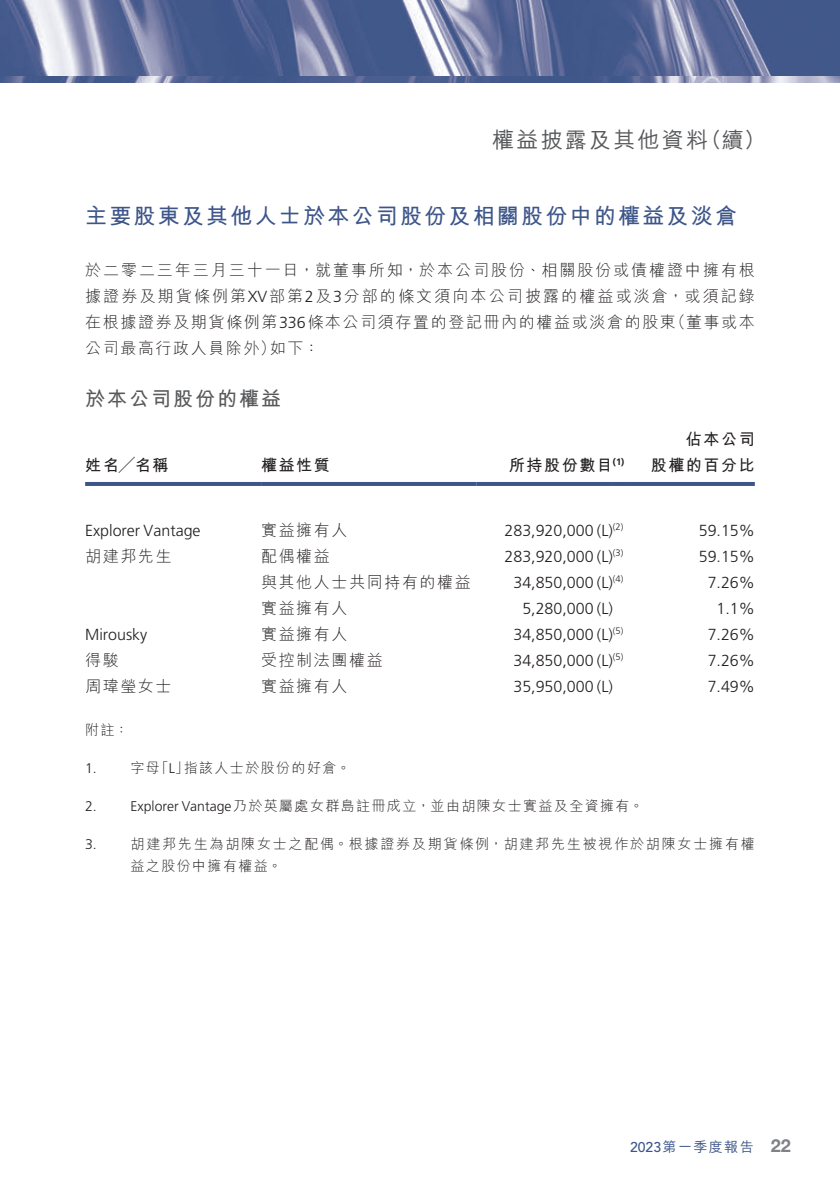
<style>
.page{position:relative;width:840px;height:1191px;background:#fff}
.page>*{position:absolute;margin:0;border:0;box-sizing:border-box;transform-origin:0 0}
.t1{font:700 22px "M Hei HK";letter-spacing:.1em;color:#3d5589}
.t2{font:500 22px "M Hei HK";letter-spacing:.1em;color:#57585a}
.t3{font:700 20px "M Hei HK";letter-spacing:.1em;color:#57585a}
.t4{font:700 18px "Helvetica Neue LT Std";color:#808285}
.t5{font:300 16px "Frutiger LT Std";color:#231f20}
.t6{font:300 16px/26px "M Hei HK";letter-spacing:.1em;color:#231f20}
.t7{font:300 16px/26px "M Hei HK";letter-spacing:.12em;color:#231f20;text-align:right}
.t8{font:700 16px/26px "M Hei HK";letter-spacing:.1em;color:#231f20;text-align:right}
.t9{font:300 14px "M Hei HK";letter-spacing:.1em;color:#231f20}
.t10{font:300 14px "M Hei HK";letter-spacing:.13em;color:#231f20}
.t11{font:500 14px "M Hei HK";letter-spacing:.1em;color:#3d5589}
.t12{font:300 14px "Frutiger LT Std";color:#231f20}
.t13{font:300 9.4px "Frutiger LT Std";color:#231f20}
.t14{font:700 9.4px "Frutiger LT Std";color:#231f20}
.s1{font-family:"Frutiger LT Std"}
.s2{font-size:16px}
.s3{font-family:"Avenir LT Std"}
</style>
<div class="page">
<img style="left:0;top:0;width:839px;height:82px">
<hr style="left:85px;top:482px;width:176px;height:4px;background:#3d5589">
<hr style="left:261px;top:482px;width:215px;height:4px;background:#3d5589">
<hr style="left:476px;top:482px;width:136px;height:4px;background:#3d5589">
<hr style="left:612px;top:482px;width:17px;height:4px;background:#3d5589">
<hr style="left:629px;top:482px;width:125px;height:4px;background:#3d5589">
<h1 class="t2" style="left:492px;top:124px;width:217px">權益披露及其他資料</h1>
<h1 class="t2" style="left:699px;top:124px;width:67px">（續(</h1>
<h1 class="t1" style="left:85px;top:200px;width:653px">主要股東及其他人士於本公司股份及相關股份中的權益及淡倉</h1>
<p class="t7" style="left:85px;top:257px;width:671px">於二零二三年三月三十一日，就董事所知，於本公司股份、相關股份或債權證中擁有根據證券及期貨條例第<span class="s1">XV</span>部第<span class="s1">2</span>及<span class="s1">3</span>分部的條文須向本公司披露的權益或淡倉，或須記錄（董事或本</p>
<p class="t6" style="left:269px;top:309px;width:407px;text-indent:-184px">在根據證券及期貨條例第<span class="s1">336</span>條本公司須存置的登記冊內的權益或淡倉的股東如下：</p>
<p class="t6" style="left:85px;top:335px;width:192px">公司最高行政人員除外）</p>
<p class="t3" style="left:85px;top:384px;width:197px">於本公司股份的權益</p>
<p class="t8" style="left:85px;top:451px;width:85px">姓名╱名稱</p>
<p class="t8" style="left:261px;top:451px;width:70px">權益性質</p>
<p class="t8" style="left:508px;top:451px;width:105px">所持股份數目</p>
<p class="t14" style="left:612px;top:456px;width:13px">(1)</p>
<p class="t8" style="left:650px;top:425px;width:105px">佔本公司<br>股權的百分比</p>
<p class="t5" style="left:85px;top:521px;width:117px">Explorer Vantage</p>
<p class="t6" style="left:261px;top:517px;width:88px">實益擁有人</p>
<p class="t13" style="left:596px;top:521px;width:28px">(2)<span class="s2">(L(</span></p>
<p class="t5" style="left:504px;top:521px;width:90px">283,920,000</p>
<p class="t5" style="left:698px;top:521px;width:58px">59.15%</p>
<p class="t6" style="left:85px;top:543px;width:88px">胡建邦先生</p>
<p class="t6" style="left:261px;top:543px;width:70px">配偶權益</p>
<p class="t13" style="left:596px;top:547px;width:28px">(3)<span class="s2">(L(</span></p>
<p class="t5" style="left:504px;top:547px;width:90px">283,920,000</p>
<p class="t5" style="left:698px;top:547px;width:58px">59.15%</p>
<p class="t6" style="left:261px;top:569px;width:211px">與其他人士共同持有的權益</p>
<p class="t13" style="left:596px;top:573px;width:28px">(4)<span class="s2">(L(</span></p>
<p class="t5" style="left:513px;top:573px;width:82px">34,850,000</p>
<p class="t5" style="left:707px;top:573px;width:49px">7.26%</p>
<p class="t6" style="left:261px;top:595px;width:88px">實益擁有人</p>
<p class="t5" style="left:522px;top:599px;width:92px">5,280,000 (L(</p>
<p class="t5" style="left:716px;top:599px;width:40px">1.1%</p>
<p class="t5" style="left:85px;top:625px;width:64px">Mirousky</p>
<p class="t6" style="left:261px;top:621px;width:88px">實益擁有人</p>
<p class="t13" style="left:596px;top:625px;width:28px">(5)<span class="s2">(L(</span></p>
<p class="t5" style="left:513px;top:625px;width:82px">34,850,000</p>
<p class="t5" style="left:707px;top:625px;width:49px">7.26%</p>
<p class="t6" style="left:85px;top:647px;width:35px">得駿</p>
<p class="t6" style="left:261px;top:647px;width:123px">受控制法團權益</p>
<p class="t13" style="left:596px;top:651px;width:28px">(5)<span class="s2">(L(</span></p>
<p class="t5" style="left:513px;top:651px;width:82px">34,850,000</p>
<p class="t5" style="left:707px;top:651px;width:49px">7.26%</p>
<p class="t6" style="left:85px;top:673px;width:88px">周瑋瑩女士</p>
<p class="t9" style="left:85px;top:722px;width:45px">附註：</p>
<p class="t6" style="left:261px;top:673px;width:88px">實益擁有人</p>
<p class="t5" style="left:513px;top:677px;width:101px">35,950,000 (L(</p>
<p class="t5" style="left:707px;top:677px;width:49px">7.49%</p>
<p class="t12" style="left:85px;top:759px;width:13px">1.</p>
<p class="t9" style="left:130px;top:760px;width:31px">字母</p>
<p class="t9" style="left:184px;top:760px;width:168px">指該人士於股份的好倉。</p>
<p class="t9" style="left:155px;top:760px;width:36px">「」<span class="s1">L</span></p>
<p class="t12" style="left:85px;top:797px;width:13px">2.</p>
<p class="t9" style="left:130px;top:798px;width:514px"><span class="s1">ExplorerVantage</span>乃於英屬處女群島註冊成立，並由胡陳女士實益及全資擁有。</p>
<p class="t12" style="left:85px;top:835px;width:13px">3.</p>
<p class="t10" style="left:130px;top:836px;width:625px">胡建邦先生為胡陳女士之配偶。根據證券及期貨條例，胡建邦先生被視作於胡陳女士擁有權</p>
<p class="t9" style="left:130px;top:858px;width:153px">益之股份中擁有權益。</p>
<p class="t11" style="left:629px;top:1137px;width:125px"><span class="s3">2023</span>第一季度報告</p>
<p class="t4" style="left:770px;top:1134px;width:22px">22</p>
</div>
